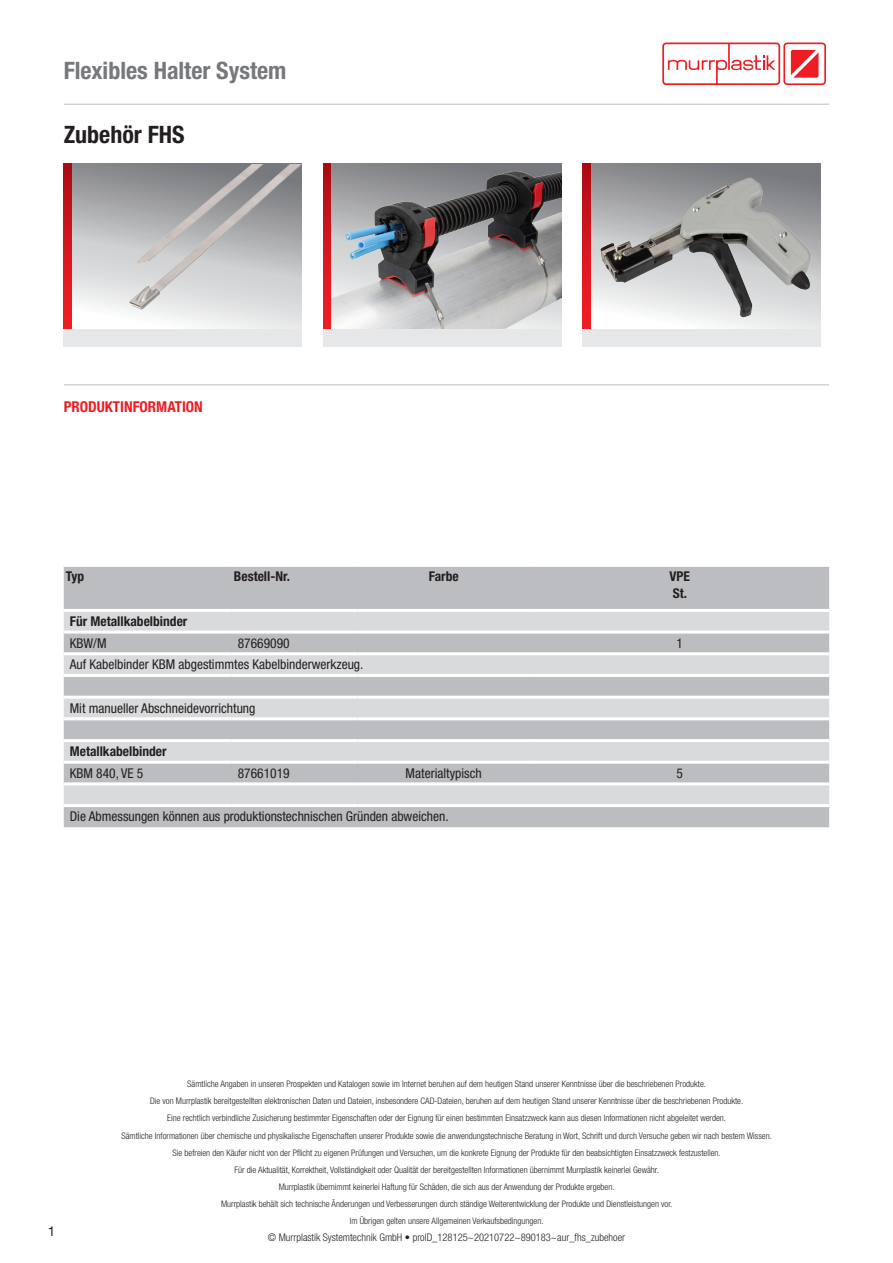
<style>
.page{position:relative;width:893px;height:1263px;background:#fff}
.page>*{position:absolute;margin:0;border:0;box-sizing:border-box;transform-origin:0 0}
.Seiten_Kopf{font:700 condensed 24px "Helvetica Neue LT Pro";color:#76787b}
.PRODUKTNAME{font:700 condensed 24px "Helvetica Neue LT Pro";color:#231f20}
.Informationen{font:700 condensed 15px "Helvetica Neue LT Pro";color:#ee1d23}
.Fussnote_PV{font:condensed 13.5px "Helvetica Neue LT Pro";color:#231f20}
.ZWISCHENUEBERSCHRIFT{font:700 condensed 13.5px "Helvetica Neue LT Pro";color:#231f20}
.SPALTE_VARIABEL_LINK{font:condensed 13.5px "Helvetica Neue LT Pro";color:#231f20}
.SPALTE_VARIABEL_ZENT{font:condensed 13.5px "Helvetica Neue LT Pro";color:#231f20}
.UEBERSCHRIFT_LINKS{font:700 condensed 13.5px "Helvetica Neue LT Pro";color:#231f20}
.UEBERSCHRIFT_ZENTRIE{font:700 condensed 13.5px "Helvetica Neue LT Pro";color:#231f20}
.Seitenzahl{font:13.5px "Helvetica Neue LT Pro";color:#231f20}
.FUSSZEILE_DATENBLATT{font:300 condensed 10.5px "Helvetica Neue LT Pro";color:#231f20}
.HAFTUNGSAUSSCHLUSS{font:300 condensed 9px "Helvetica Neue LT Pro";color:#231f20}
</style>
<div class="page">
<svg style="left:662px;top:43px;width:164px;height:42px"></svg>
<hr style="left:64px;top:104px;width:765px;height:1px;background:#bcbdc0">
<svg style="left:64px;top:164px;width:8px;height:166px"></svg>
<img style="left:72px;top:165px;width:230px;height:164px">
<div style="left:64px;top:330px;width:238px;height:17px;background:#e6e7e9"></div>
<svg style="left:323px;top:164px;width:9px;height:166px"></svg>
<img style="left:332px;top:165px;width:229px;height:164px">
<div style="left:323px;top:330px;width:238px;height:17px;background:#e6e7e9"></div>
<svg style="left:583px;top:164px;width:8px;height:166px"></svg>
<img style="left:591px;top:165px;width:230px;height:164px">
<div style="left:583px;top:330px;width:238px;height:17px;background:#e6e7e9"></div>
<hr style="left:64px;top:384px;width:765px;height:1px;background:#bcbdc0">
<div style="left:64px;top:567px;width:765px;height:260px;background:#bcbdc0"></div>
<svg style="left:64px;top:612px;width:765px;height:192px;background:#cccdd0"></svg>
<hr style="left:64px;top:631px;width:168px;height:3px;background:#fff">
<hr style="left:232px;top:631px;width:125px;height:3px;background:#fff">
<hr style="left:357px;top:631px;width:173px;height:3px;background:#fff">
<hr style="left:530px;top:631px;width:299px;height:3px;background:#fff">
<hr style="left:64px;top:652px;width:168px;height:3px;background:#fff">
<hr style="left:232px;top:652px;width:125px;height:3px;background:#fff">
<hr style="left:357px;top:652px;width:173px;height:3px;background:#fff">
<hr style="left:530px;top:652px;width:299px;height:3px;background:#fff">
<hr style="left:64px;top:674px;width:168px;height:3px;background:#fff">
<hr style="left:232px;top:674px;width:125px;height:3px;background:#fff">
<hr style="left:357px;top:674px;width:173px;height:3px;background:#fff">
<hr style="left:530px;top:674px;width:299px;height:3px;background:#fff">
<hr style="left:64px;top:696px;width:168px;height:3px;background:#fff">
<hr style="left:232px;top:696px;width:125px;height:3px;background:#fff">
<hr style="left:357px;top:696px;width:173px;height:3px;background:#fff">
<hr style="left:530px;top:696px;width:299px;height:3px;background:#fff">
<hr style="left:64px;top:717px;width:168px;height:3px;background:#fff">
<hr style="left:232px;top:717px;width:125px;height:3px;background:#fff">
<hr style="left:357px;top:717px;width:173px;height:3px;background:#fff">
<hr style="left:530px;top:717px;width:299px;height:3px;background:#fff">
<hr style="left:64px;top:739px;width:168px;height:3px;background:#fff">
<hr style="left:232px;top:739px;width:125px;height:3px;background:#fff">
<hr style="left:357px;top:739px;width:173px;height:3px;background:#fff">
<hr style="left:530px;top:739px;width:299px;height:3px;background:#fff">
<hr style="left:64px;top:761px;width:168px;height:3px;background:#fff">
<hr style="left:232px;top:761px;width:125px;height:3px;background:#fff">
<hr style="left:357px;top:761px;width:173px;height:3px;background:#fff">
<hr style="left:530px;top:761px;width:299px;height:3px;background:#fff">
<hr style="left:64px;top:782px;width:168px;height:3px;background:#fff">
<hr style="left:232px;top:782px;width:125px;height:3px;background:#fff">
<hr style="left:357px;top:782px;width:173px;height:3px;background:#fff">
<hr style="left:530px;top:782px;width:299px;height:3px;background:#fff">
<hr style="left:64px;top:804px;width:168px;height:3px;background:#fff">
<hr style="left:232px;top:804px;width:125px;height:3px;background:#fff">
<hr style="left:357px;top:804px;width:173px;height:3px;background:#fff">
<hr style="left:530px;top:804px;width:299px;height:3px;background:#fff">
<hr style="left:64px;top:609px;width:168px;height:3px;background:#fff">
<hr style="left:232px;top:609px;width:125px;height:3px;background:#fff">
<hr style="left:357px;top:609px;width:173px;height:3px;background:#fff">
<hr style="left:530px;top:609px;width:299px;height:3px;background:#fff">
<p class="Seiten_Kopf" style="left:64px;top:56px;width:224px">Flexibles Halter System</p>
<p class="PRODUKTNAME" style="left:64px;top:119px;width:122px">Zubehör FHS</p>
<p class="Informationen" style="left:64px;top:397px;width:141px">PRODUKTINFORMATION</p>
<p class="UEBERSCHRIFT_LINKS" style="left:66px;top:568px;width:20px">Typ</p>
<p class="UEBERSCHRIFT_LINKS" style="left:234px;top:568px;width:57px">Bestell-Nr.</p>
<p class="UEBERSCHRIFT_ZENTRIE" style="left:429px;top:568px;width:31px">Farbe</p>
<p class="UEBERSCHRIFT_ZENTRIE" style="left:669px;top:568px;width:22px">VPE</p>
<p class="UEBERSCHRIFT_ZENTRIE" style="left:673px;top:585px;width:16px">St.</p>
<p class="ZWISCHENUEBERSCHRIFT" style="left:70px;top:613px;width:119px">Für Metallkabelbinder</p>
<p class="SPALTE_VARIABEL_LINK" style="left:70px;top:635px;width:38px">KBW/M</p>
<p class="SPALTE_VARIABEL_LINK" style="left:238px;top:635px;width:53px">87669090</p>
<p class="SPALTE_VARIABEL_ZENT" style="left:676px;top:635px;width:8px">1</p>
<p class="Fussnote_PV" style="left:70px;top:657px;width:295px">Auf Kabelbinder KBM abgestimmtes Kabelbinderwerkzeug.</p>
<p class="Fussnote_PV" style="left:70px;top:700px;width:187px">Mit manueller Abschneidevorrichtung</p>
<p class="ZWISCHENUEBERSCHRIFT" style="left:70px;top:743px;width:98px">Metallkabelbinder</p>
<p class="SPALTE_VARIABEL_LINK" style="left:70px;top:765px;width:75px">KBM 840, VE 5</p>
<p class="SPALTE_VARIABEL_LINK" style="left:238px;top:765px;width:53px">87661019</p>
<p class="SPALTE_VARIABEL_ZENT" style="left:406px;top:765px;width:78px">Materialtypisch</p>
<p class="SPALTE_VARIABEL_ZENT" style="left:676px;top:765px;width:8px">5</p>
<p class="Fussnote_PV" style="left:70px;top:809px;width:380px">Die Abmessungen können aus produktionstechnischen Gründen abweichen.</p>
<p class="Seitenzahl" style="left:48px;top:1223px;width:9px">1</p>
<p class="HAFTUNGSAUSSCHLUSS" style="left:187px;top:1079px;width:520px">Sämtliche Angaben in unseren Prospekten und Katalogen sowie im Internet beruhen auf dem heutigen Stand unserer Kenntnisse über die beschriebenen Produkte.</p>
<p class="HAFTUNGSAUSSCHLUSS" style="left:150px;top:1096px;width:595px">Die von Murrplastik bereitgestellten elektronischen Daten und Dateien, insbesondere CAD-Dateien, beruhen auf dem heutigen Stand unserer Kenntnisse über die beschriebenen Produkte.</p>
<p class="HAFTUNGSAUSSCHLUSS" style="left:167px;top:1113px;width:560px">Eine rechtlich verbindliche Zusicherung bestimmter Eigenschaften oder der Eignung für einen bestimmten Einsatzzweck kann aus diesen Informationen nicht abgeleitet werden.</p>
<p class="HAFTUNGSAUSSCHLUSS" style="left:121px;top:1130px;width:652px">Sämtliche Informationen über chemische und physikalische Eigenschaften unserer Produkte sowie die anwendungstechnische Beratung in Wort, Schrift und durch Versuche geben wir nach bestem Wissen.</p>
<p class="HAFTUNGSAUSSCHLUSS" style="left:173px;top:1147px;width:550px">Sie befreien den Käufer nicht von der Pflicht zu eigenen Prüfungen und Versuchen, um die konkrete Eignung der Produkte für den beabsichtigten Einsatzzweck festzustellen.</p>
<p class="HAFTUNGSAUSSCHLUSS" style="left:234px;top:1164px;width:426px">Für die Aktualität, Korrektheit, Vollständigkeit oder Qualität der bereitgestellten Informationen übernimmt Murrplastik keinerlei Gewähr.</p>
<p class="HAFTUNGSAUSSCHLUSS" style="left:279px;top:1182px;width:337px">Murrplastik übernimmt keinerlei Haftung für Schäden, die sich aus der Anwendung der Produkte ergeben.</p>
<p class="HAFTUNGSAUSSCHLUSS" style="left:221px;top:1199px;width:453px">Murrplastik behält sich technische Änderungen und Verbesserungen durch ständige Weiterentwicklung der Produkte und Dienstleistungen vor.</p>
<p class="HAFTUNGSAUSSCHLUSS" style="left:350px;top:1216px;width:195px">Im Übrigen gelten unsere Allgemeinen Verkaufsbedingungen.</p>
<p class="FUSSZEILE_DATENBLATT" style="left:268px;top:1231px;width:359px">© Murrplastik Systemtechnik GmbH • proID_128125~20210722~890183~aur_fhs_zubehoer</p>
</div>
